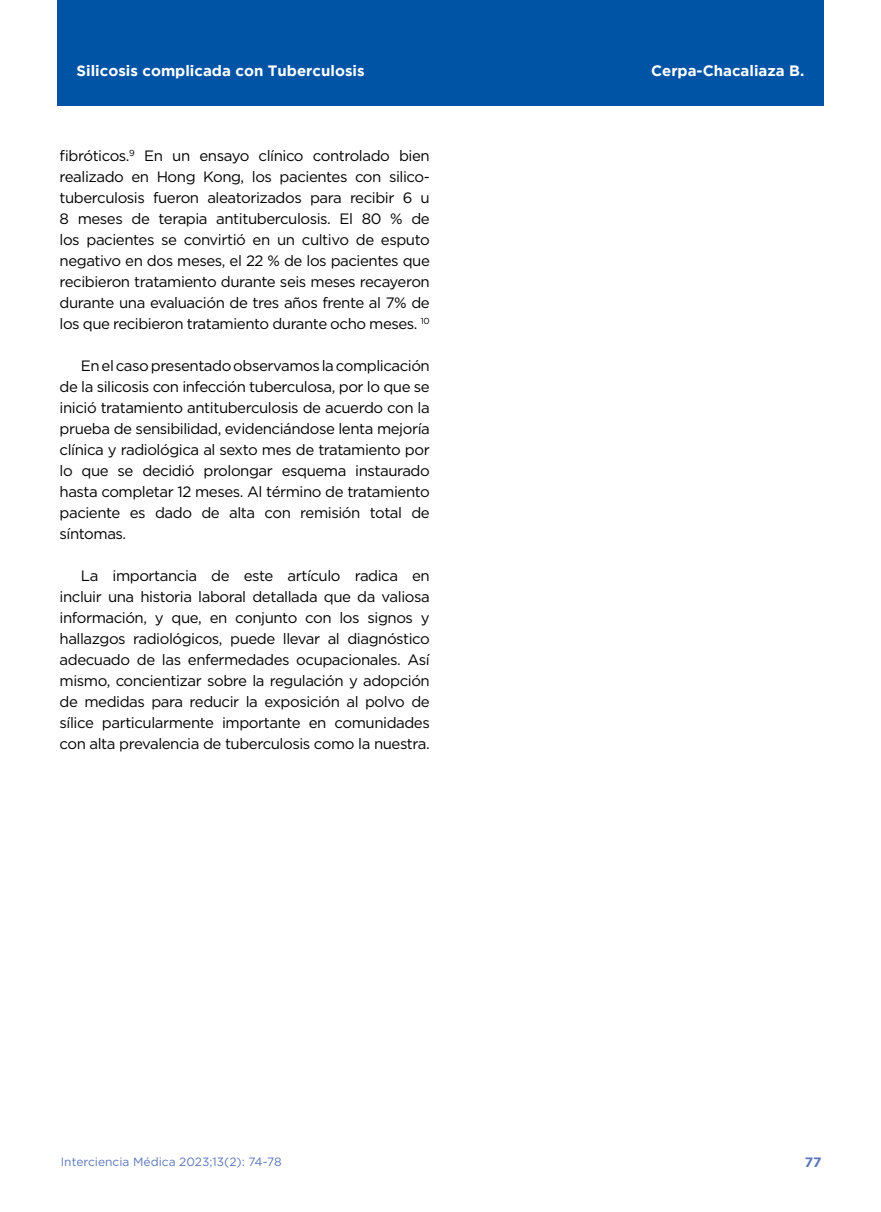
<style>
.page{position:relative;width:881px;height:1212px;background:#fff}
.page>*{position:absolute;margin:0;border:0;box-sizing:border-box;transform-origin:0 0}
.t1{font:15px/21px "Gotham";letter-spacing:-.03em;color:#000;text-align:justify}
.t2{font:700 15px "Gotham";color:#fff}
.t3{font:700 13.5px "Gotham";color:#5a77ba}
.t4{font:12px "Gotham";color:#5a77ba}
</style>
<div class="page">
<div style="left:57px;top:0;width:766px;height:106px;background:#0054a6"></div>
<p class="t2" style="left:77px;top:62px;width:289px">Silicosis complicada con Tuberculosis</p>
<p class="t2" style="left:650px;top:62px;width:155px">Cerpa-Chacaliaza B.</p>
<p class="t1" style="left:60px;top:145px;width:371px">fibróticos.<sup>9</sup> En un ensayo clínico controlado bien realizado en Hong Kong, los pacientes con silico&shy;tuberculosis fueron aleatorizados para recibir 6 u 8 meses de terapia antituberculosis. El 80 % de los pacientes se convirtió en un cultivo de esputo negativo en dos meses, el 22 % de los pacientes que recibieron tratamiento durante seis meses recayeron durante una evaluación de tres años frente al 7% de los que recibieron tratamiento durante ocho meses. <sup>10</sup></p>
<p class="t1" style="left:60px;top:355px;width:371px;text-indent:21px">En el caso presentado observamos la complicación de la silicosis con infección tuberculosa, por lo que se inició tratamiento antituberculosis de acuerdo con la prueba de sensibilidad, evidenciándose lenta mejoría clínica y radiológica al sexto mes de tratamiento por lo que se decidió prolongar esquema instaurado hasta completar 12 meses. Al término de tratamiento paciente es dado de alta con remisión total de síntomas.</p>
<p class="t1" style="left:60px;top:565px;width:371px;text-indent:21px">La importancia de este artículo radica en incluir una historia laboral detallada que da valiosa información, y que, en conjunto con los signos y hallazgos radiológicos, puede llevar al diagnóstico adecuado de las enfermedades ocupacionales. Así mismo, concientizar sobre la regulación y adopción de medidas para reducir la exposición al polvo de sílice particularmente importante en comunidades con alta prevalencia de tuberculosis como la nuestra.</p>
<p class="t4" style="left:61px;top:1154px;width:222px">Interciencia Médica 2023;13(2): 74-78</p>
<p class="t3" style="left:804px;top:1154px;width:18px">77</p>
</div>
